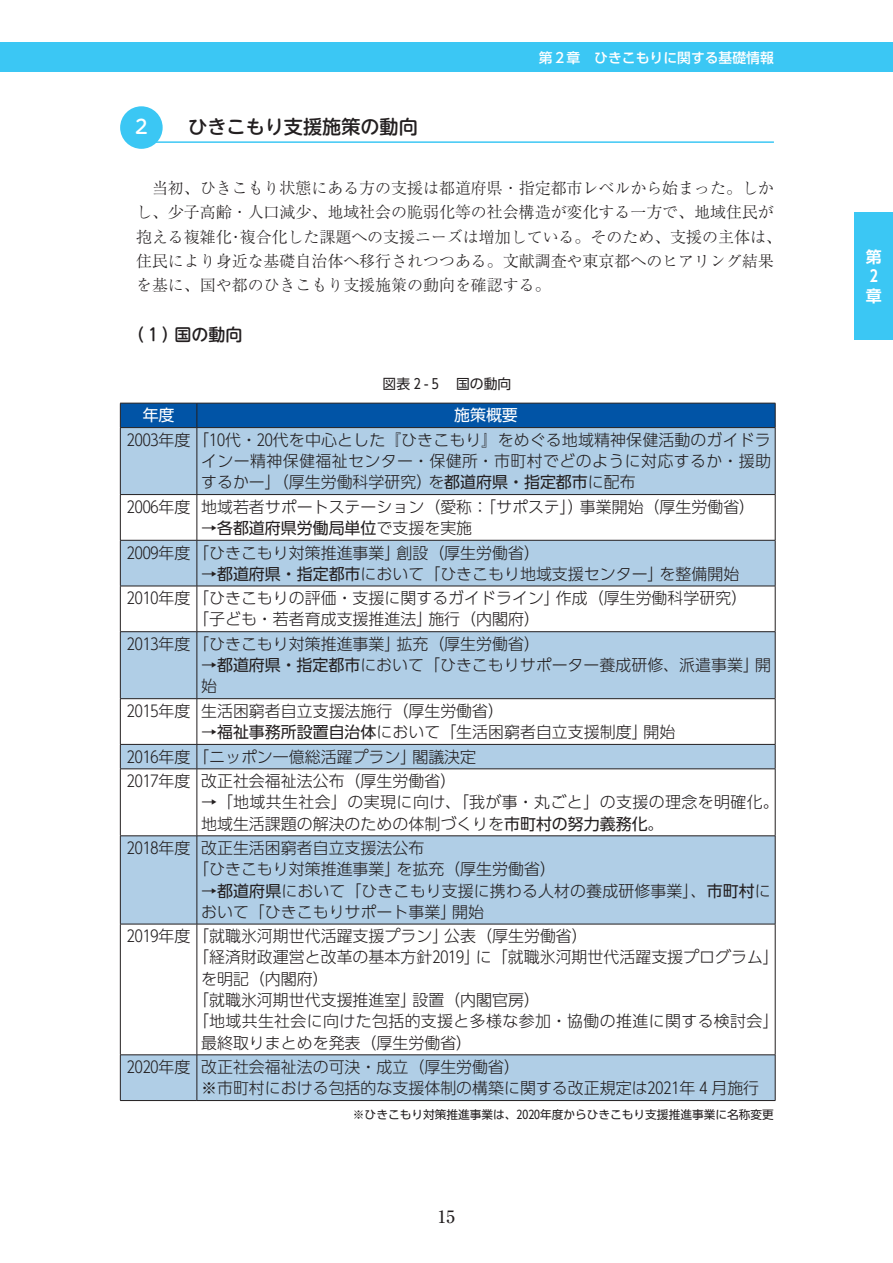
<style>
.page{position:relative;width:893px;height:1263px;background:#fff}
.page>*{position:absolute;margin:0;border:0;box-sizing:border-box;transform-origin:0 0}
.t1{font:500 19.2px "UD Shin M Go Pr 6 N";color:#231f20}
.t2{font:500 16.95px "UD Shin M Go Pr 6 N";color:#231f20}
.t3{font:500 16.95px "Ryumin Pr 6 N";color:#231f20}
.t4{font:300 15.9px/21.3px "UD Shin Go Pr 6 N";color:#231f20}
.t5{font:300 15.9px/24.5px "Ryumin Pr 6 N";color:#231f20}
.t6{font:300 15.9px/21.3px "UD Shin Go Pr 6 N";letter-spacing:.025em;color:#231f20}
.t7{font:300 15.9px "UD Shin Go Pr 6 N";letter-spacing:.02em;color:#231f20}
.t8{font:15.9px "UD Shin Go Pr 6 N";color:#fff}
.t9{font:700 15.9px/20px "UD Shin Go Pr 6 N De";color:#fff}
.t10{font:500 13.8px "UD Shin Go Pr 6 N";color:#fff}
.t11{font:13.8px "UD Shin Go Pr 6 N";color:#231f20}
.t12{font:11.7px "UD Shin Go Pr 6 N";color:#231f20}
.s1{color:#fff}
.s2{font-weight:400}
</style>
<div class="page">
<div style="left:0;top:43px;width:893px;height:29px;background:#3bc7f4"></div>
<div style="left:855px;top:213px;width:38px;height:127px;background:#3bc7f4"></div>
<div style="left:120px;top:106px;width:43px;height:43px;background:#3bc7f4;border-radius:50%"></div>
<hr style="left:133px;top:141px;width:641px;height:2px;background:#3bc7f4">
<svg style="left:121px;top:428px;width:654px;height:672px;fill:#b0cee6"></svg>
<hr style="left:120px;top:428px;width:1px;height:66px;background:#231f20">
<hr style="left:197px;top:428px;width:1px;height:66px;background:#231f20">
<hr style="left:775px;top:428px;width:1px;height:66px;background:#231f20">
<hr style="left:120px;top:494px;width:77px;height:1px;background:#231f20">
<hr style="left:120px;top:495px;width:1px;height:45px;background:#231f20">
<hr style="left:197px;top:494px;width:578px;height:1px;background:#231f20">
<hr style="left:197px;top:495px;width:1px;height:45px;background:#231f20">
<hr style="left:775px;top:495px;width:1px;height:45px;background:#231f20">
<hr style="left:120px;top:540px;width:77px;height:1px;background:#231f20">
<hr style="left:120px;top:540px;width:1px;height:46px;background:#231f20">
<hr style="left:197px;top:540px;width:578px;height:1px;background:#231f20">
<hr style="left:197px;top:540px;width:1px;height:46px;background:#231f20">
<hr style="left:775px;top:540px;width:1px;height:46px;background:#231f20">
<hr style="left:120px;top:586px;width:77px;height:1px;background:#231f20">
<hr style="left:120px;top:586px;width:1px;height:45px;background:#231f20">
<hr style="left:197px;top:586px;width:578px;height:1px;background:#231f20">
<hr style="left:197px;top:586px;width:1px;height:45px;background:#231f20">
<hr style="left:775px;top:586px;width:1px;height:45px;background:#231f20">
<hr style="left:120px;top:631px;width:77px;height:1px;background:#231f20">
<hr style="left:120px;top:632px;width:1px;height:66px;background:#231f20">
<hr style="left:197px;top:631px;width:578px;height:1px;background:#231f20">
<hr style="left:197px;top:632px;width:1px;height:66px;background:#231f20">
<hr style="left:775px;top:632px;width:1px;height:66px;background:#231f20">
<hr style="left:120px;top:698px;width:77px;height:1px;background:#231f20">
<hr style="left:120px;top:699px;width:1px;height:45px;background:#231f20">
<hr style="left:197px;top:698px;width:578px;height:1px;background:#231f20">
<hr style="left:197px;top:699px;width:1px;height:45px;background:#231f20">
<hr style="left:775px;top:699px;width:1px;height:45px;background:#231f20">
<hr style="left:120px;top:744px;width:77px;height:1px;background:#231f20">
<svg style="left:120px;top:745px;width:1px;height:24px"></svg>
<hr style="left:197px;top:744px;width:578px;height:1px;background:#231f20">
<svg style="left:197px;top:745px;width:1px;height:24px"></svg>
<svg style="left:775px;top:745px;width:1px;height:24px"></svg>
<hr style="left:120px;top:769px;width:77px;height:1px;background:#231f20">
<hr style="left:120px;top:769px;width:1px;height:67px;background:#231f20">
<hr style="left:197px;top:769px;width:578px;height:1px;background:#231f20">
<hr style="left:197px;top:769px;width:1px;height:67px;background:#231f20">
<hr style="left:775px;top:769px;width:1px;height:67px;background:#231f20">
<hr style="left:120px;top:835px;width:77px;height:1px;background:#231f20">
<hr style="left:120px;top:836px;width:1px;height:88px;background:#231f20">
<hr style="left:197px;top:835px;width:578px;height:1px;background:#231f20">
<hr style="left:197px;top:836px;width:1px;height:88px;background:#231f20">
<hr style="left:775px;top:836px;width:1px;height:88px;background:#231f20">
<hr style="left:120px;top:924px;width:77px;height:1px;background:#231f20">
<hr style="left:120px;top:924px;width:1px;height:130px;background:#231f20">
<hr style="left:197px;top:924px;width:578px;height:1px;background:#231f20">
<hr style="left:197px;top:924px;width:1px;height:130px;background:#231f20">
<hr style="left:775px;top:924px;width:1px;height:130px;background:#231f20">
<hr style="left:120px;top:1054px;width:77px;height:1px;background:#231f20">
<hr style="left:120px;top:1055px;width:1px;height:45px;background:#231f20">
<hr style="left:197px;top:1054px;width:578px;height:1px;background:#231f20">
<hr style="left:197px;top:1055px;width:1px;height:45px;background:#231f20">
<hr style="left:775px;top:1055px;width:1px;height:45px;background:#231f20">
<hr style="left:120px;top:1100px;width:77px;height:1px;background:#231f20">
<hr style="left:197px;top:1100px;width:578px;height:1px;background:#231f20">
<div style="left:120px;top:403px;width:656px;height:25px;background:#0154a6"></div>
<hr style="left:120px;top:427px;width:77px;height:1px;background:#231f20">
<hr style="left:197px;top:427px;width:578px;height:1px;background:#231f20">
<p class="t1" style="left:135px;top:111px;width:284px"><span class="s1">2</span>　　ひきこもり支援施策の動向</p>
<p class="t10" style="left:539px;top:47px;width:236px">第２章　ひきこもりに関する基礎情報</p>
<p class="t5" style="left:136px;top:175px;width:647px">　当初、ひきこもり状態にある方の支援は都道府県・指定都市レベルから始まった。しかし、少子高齢・人口減少、地域社会の脆弱化等の社会構造が変化する一方で、地域住民が抱える複雑化・複合化した課題への支援ニーズは増加している。そのため、支援の主体は、住民により身近な基礎自治体へ移行されつつある。文献調査や東京都へのヒアリング結果を基に、国や都のひきこもり支援施策の動向を確認する。</p>
<p class="t2" style="left:128px;top:320px;width:116px">（１）国の動向</p>
<p class="t11" style="left:383px;top:372px;width:130px">図表２ - ５　国の動向</p>
<p class="t8" style="left:143px;top:402px;width:33px">年度</p>
<p class="t8" style="left:454px;top:402px;width:65px">施策概要</p>
<p class="t4" style="left:201px;top:429px;width:571px;text-align:justify;text-indent:-74px">2003年度「10代・20代を中心とした『ひきこもり』をめぐる地域精神保健活動のガイドラインー精神保健福祉センター・保健所・市町村でどのように対応するか・援助するかー」（厚生労働科学研究）を<span class="s2">都道府県・指定都市</span>に配布</p>
<p class="t4" style="left:127px;top:496px;width:630px">2006年度 地域若者サポートステーション（愛称：「サポステ」）事業開始（厚生労働省）</p>
<p class="t4" style="left:127px;top:515px;width:415px;line-height:24.5px;text-align:center">→<span class="s2">各都道府県労働局単位</span>で支援を実施<br>2009年度「ひきこもり対策推進事業」創設（厚生労働省）</p>
<p class="t4" style="left:127px;top:561px;width:622px;line-height:24.5px;text-indent:74px">→<span class="s2">都道府県・指定都市</span>において「ひきこもり地域支援センター」を整備開始<br>2010年度「ひきこもりの評価・支援に関するガイドライン」作成（厚生労働科学研究）</p>
<p class="t4" style="left:127px;top:607px;width:415px;line-height:24.5px;text-align:right">「子ども・若者育成支援推進法」施行（内閣府）<br>2013年度「ひきこもり対策推進事業」拡充（厚生労働省）</p>
<p class="t4" style="left:201px;top:654px;width:571px">→<span class="s2">都道府県・指定都市</span>において「ひきこもりサポーター養成研修、派遣事業」開始</p>
<p class="t4" style="left:127px;top:700px;width:379px">2015年度 生活困窮者自立支援法施行（厚生労働省）</p>
<p class="t4" style="left:127px;top:719px;width:550px;line-height:24.5px;text-indent:74px">→<span class="s2">福祉事務所設置自治体</span>において「生活困窮者自立支援制度」開始<br>2016年度「ニッポン一億総活躍プラン」閣議決定<br>2017年度 改正社会福祉法公布（厚生労働省）</p>
<p class="t6" style="left:201px;top:791px;width:579px">→「地域共生社会」の実現に向け、「我が事・丸ごと」の支援の理念を明確化。地域生活課題の解決のための体制づくりを<span class="s2">市町村の努力義務化</span>。</p>
<p class="t4" style="left:193px;top:837px;width:364px;text-indent:-66px">2018年度 改正生活困窮者自立支援法公布<br>「ひきこもり対策推進事業」を拡充（厚生労働省）</p>
<p class="t4" style="left:201px;top:879px;width:571px">→<span class="s2">都道府県</span>において「ひきこもり支援に携わる人材の養成研修事業」、<span class="s2">市町村</span>において「ひきこもりサポート事業」開始</p>
<p class="t4" style="left:127px;top:925px;width:463px">2019年度「就職氷河期世代活躍支援プラン」公表（厚生労働省）</p>
<p class="t4" style="left:193px;top:946px;width:587px">「経済財政運営と改革の基本方針2019」に「就職氷河期世代活躍支援プログラム」</p>
<p class="t4" style="left:201px;top:967px;width:129px">を明記（内閣府）</p>
<p class="t4" style="left:193px;top:989px;width:348px">「就職氷河期世代支援推進室」設置（内閣官房）</p>
<p class="t7" style="left:193px;top:1008px;width:587px">「地域共生社会に向けた包括的支援と多様な参加・協働の推進に関する検討会」</p>
<p class="t4" style="left:201px;top:1031px;width:273px">最終取りまとめを発表（厚生労働省）</p>
<p class="t4" style="left:201px;top:1056px;width:560px;text-indent:-74px">2020年度 改正社会福祉法の可決・成立（厚生労働省）<br>※市町村における包括的な支援体制の構築に関する改正規定は2021年４月施行</p>
<p class="t12" style="left:353px;top:1105px;width:422px">※ひきこもり対策推進事業は、2020年度からひきこもり支援推進事業に名称変更</p>
<p class="t3" style="left:438px;top:1203px;width:19px">15</p>
<p class="t9" style="left:866px;top:246px;width:17px">第<br>２章</p>
</div>
